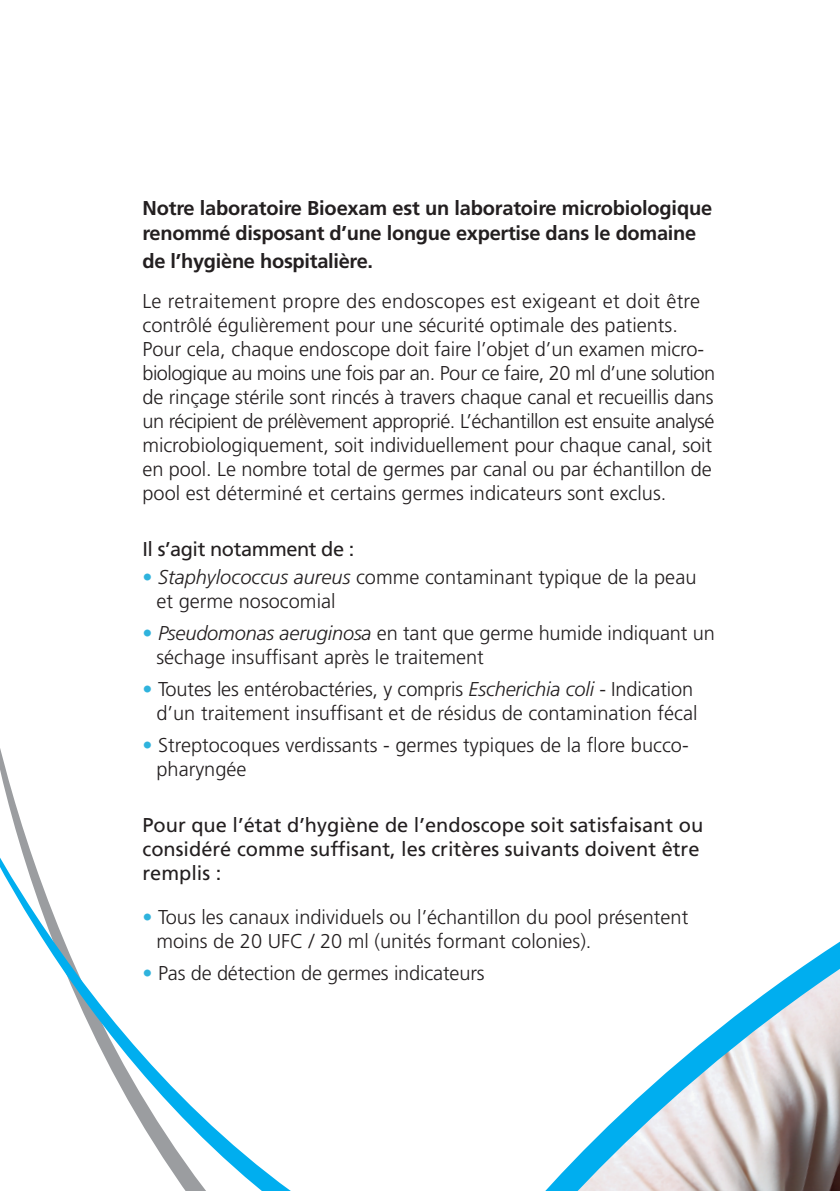
<style>
.page{position:relative;width:840px;height:1191px;background:#fff}
.page>*{position:absolute;margin:0;border:0;box-sizing:border-box;transform-origin:0 0}
.t1{font:300 20px/24px "Frutiger LT Std";letter-spacing:-.005em;color:#231f20}
.t2{font:700 20px/24px "Frutiger LT Std";letter-spacing:-.015em;color:#231f20}
.t3{font:20px/24px "Frutiger LT Std";color:#231f20}
.t4{font:20px "Frutiger LT Std";letter-spacing:-.025em;color:#231f20}
.s1{color:#2fb3dd}
.s2{font-style:italic}
</style>
<div class="page">
<svg style="left:545px;top:942px;width:294px;height:249px"></svg>
<svg style="left:0;top:748px;width:291px;height:443px"></svg>
<p class="t2" style="left:142px;top:197px;width:571px">Notre laboratoire Bioexam est un laboratoire microbiologique renommé disposant d’une longue expertise dans le domaine</p>
<p class="t2" style="left:142px;top:249px;width:232px">de l’hygiène hospitalière.</p>
<p class="t1" style="left:142px;top:289px;width:574px">Le retraitement propre des endoscopes est exigeant et doit être contrôlé égulièrement pour une sécurité optimale des patients.<br>Pour cela, chaque endoscope doit faire l’objet d’un examen micro&shy;biologique au moins une fois par an. Pour ce faire, 20 ml d’une solution de rinçage stérile sont rincés à travers chaque canal et recueillis dans un récipient de prélèvement approprié. L’échantillon est ensuite analysé microbiologiquement, soit individuellement pour chaque canal, soit en pool. Le nombre total de germes par canal ou par échantillon de pool est déterminé et certains germes indicateurs sont exclus.</p>
<p class="t4" style="left:142px;top:537px;width:213px">Il s’agit notamment de :</p>
<p class="t1" style="left:156px;top:565px;width:541px;text-indent:-14px"><span class="s1">•</span> <span class="s2">Staphylococcus aureus</span> comme contaminant typique de la peau et germe nosocomial</p>
<p class="t1" style="left:156px;top:621px;width:559px;text-indent:-14px"><span class="s1">•</span> <span class="s2">Pseudomonas aeruginosa</span> en tant que germe humide indiquant un séchage insuffisant après le traitement</p>
<p class="t1" style="left:142px;top:677px;width:556px;text-align:right"><span class="s1">•</span> Toutes les entérobactéries, y compris <span class="s2">Escherichia coli</span> - Indication d’un traitement insuffisant et de résidus de contamination fécal</p>
<p class="t1" style="left:156px;top:733px;width:533px;text-indent:-14px"><span class="s1">•</span> Streptocoques verdissants - germes typiques de la flore bucco&shy;pharyngée</p>
<p class="t3" style="left:142px;top:813px;width:562px">Pour que l’état d’hygiène de l’endoscope soit satisfaisant ou considéré comme suffisant, les critères suivants doivent être remplis :</p>
<p class="t1" style="left:156px;top:905px;width:533px;text-indent:-14px"><span class="s1">•</span> Tous les canaux individuels ou l’échantillon du pool présentent moins de 20 UFC / 20 ml (unités formant colonies).</p>
<p class="t1" style="left:142px;top:961px;width:343px"><span class="s1">•</span> Pas de détection de germes indicateurs</p>
</div>
